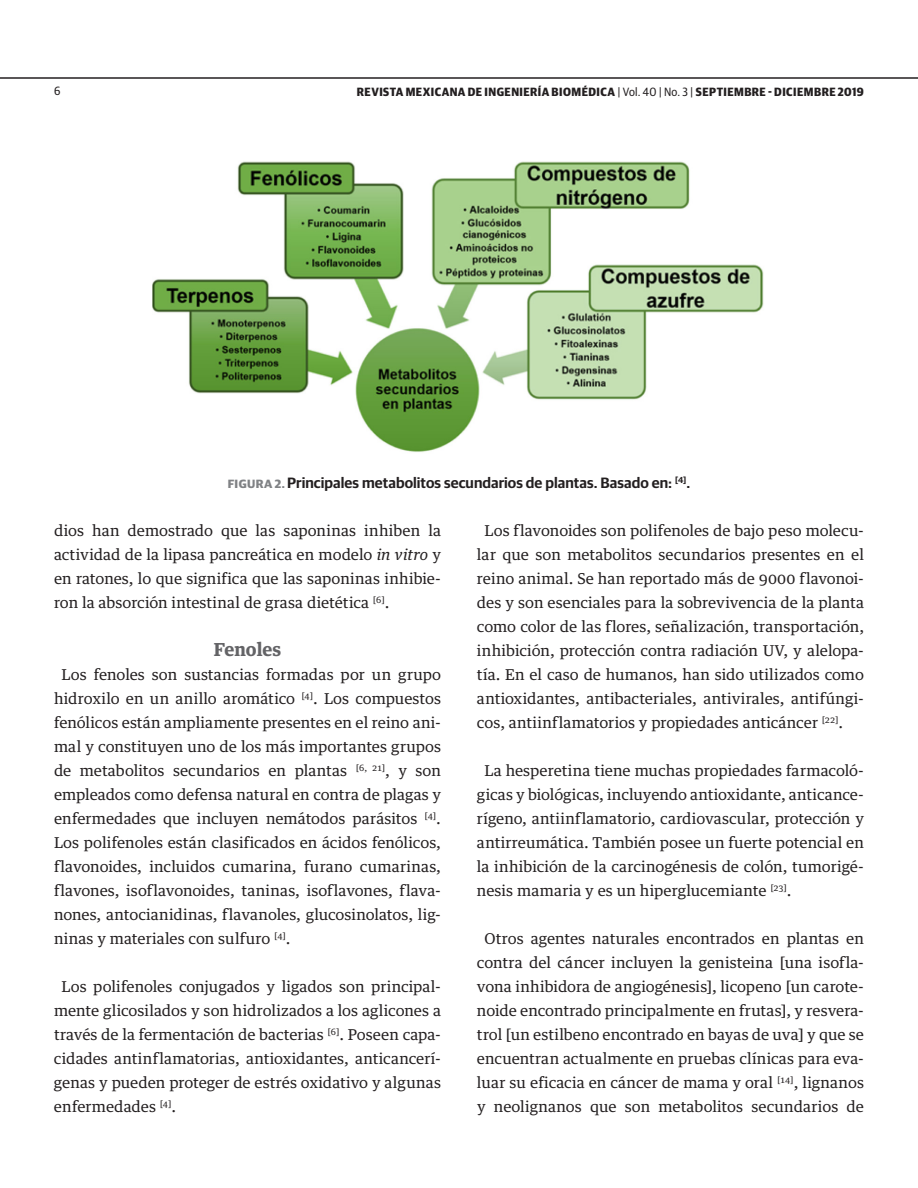
<style>
.page{position:relative;width:918px;height:1188px;background:#fff}
.page>*{position:absolute;margin:0;border:0;box-sizing:border-box;transform-origin:0 0}
.t1{font:700 18px "Guardian Egyptian Text";color:#636366}
.t2{font:15px/24px "Guardian Egyptian Text";letter-spacing:.005em;color:#231f20;text-align:justify}
.t3{font:600 15px "Guardian Sans";letter-spacing:.005em;color:#231f20}
.t4{font:700 12px "Guardian Sans Narrow";letter-spacing:.04em;color:#231f20}
.t5{font:12px "Guardian Sans Narrow";color:#231f20}
.s1{font-weight:400}
.s2{font-weight:700;font-size:12px;color:#808285}
.s3{font-style:italic}
</style>
<div class="page">
<hr style="left:0;top:77px;width:918px;height:2px;background:#231f20">
<img style="left:153px;top:161px;width:611px;height:291px">
<p class="t5" style="left:54px;top:82px;width:8px">6</p>
<p class="t4" style="left:357px;top:83px;width:508px">REVISTA MEXICANA DE INGENIERÍA BIOMÉDICA <span class="s1">| Vol. 40 | No. 3 |</span> SEPTIEMBRE - DICIEMBRE 2019</p>
<p class="t3" style="left:228px;top:471px;width:464px"><span class="s2">FIGURA 2.</span> Principales metabolitos secundarios de plantas. Basado en: <sup>[4]</sup>.</p>
<p class="t2" style="left:54px;top:517px;width:389px">dios han demostrado que las saponinas inhiben la actividad de la lipasa pancreática en modelo <span class="s3">in vitro</span> y en ratones, lo que significa que las saponinas inhibie&shy;ron la absorción intestinal de grasa dietética <sup>[6]</sup>.</p>
<p class="t1" style="left:214px;top:634px;width:69px">Fenoles</p>
<p class="t2" style="left:54px;top:661px;width:389px;text-indent:7px">Los fenoles son sustancias formadas por un grupo hidroxilo en un anillo aromático <sup>[4]</sup>. Los compuestos fenólicos están ampliamente presentes en el reino ani&shy;mal y constituyen uno de los más importantes grupos de metabolitos secundarios en plantas <sup>[6,</sup> <sup>21]</sup>, y son empleados como defensa natural en contra de plagas y enfermedades que incluyen nemátodos parásitos <sup>[4]</sup>.<br>Los polifenoles están clasificados en ácidos fenólicos, flavonoides, incluidos cumarina, furano cumarinas, flavones, isoflavonoides, taninas, isoflavones, flava&shy;nones, antocianidinas, flavanoles, glucosinolatos, lig&shy;ninas y materiales con sulfuro <sup>[4]</sup>.</p>
<p class="t2" style="left:54px;top:973px;width:389px;text-indent:7px">Los polifenoles conjugados y ligados son principal&shy;mente glicosilados y son hidrolizados a los aglicones a través de la fermentación de bacterias <sup>[6]</sup>. Poseen capa&shy;cidades antinflamatorias, antioxidantes, anticancerí&shy;genas y pueden proteger de estrés oxidativo y algunas enfermedades <sup>[4]</sup>.</p>
<p class="t2" style="left:477px;top:517px;width:389px;text-indent:7px">Los flavonoides son polifenoles de bajo peso molecu&shy;lar que son metabolitos secundarios presentes en el reino animal. Se han reportado más de 9000 flavonoi&shy;des y son esenciales para la sobrevivencia de la planta como color de las flores, señalización, transportación, inhibición, protección contra radiación UV, y alelopa&shy;tía. En el caso de humanos, han sido utilizados como antioxidantes, antibacteriales, antivirales, antifúngi&shy;cos, antiinflamatorios y propiedades anticáncer <sup>[22]</sup>.</p>
<p class="t2" style="left:477px;top:757px;width:389px;text-indent:7px">La hesperetina tiene muchas propiedades farmacoló&shy;gicas y biológicas, incluyendo antioxidante, anticance&shy;rígeno, antiinflamatorio, cardiovascular, protección y antirreumática. También posee un fuerte potencial en la inhibición de la carcinogénesis de colón, tumorigé&shy;nesis mamaria y es un hiperglucemiante <sup>[23]</sup>.</p>
<p class="t2" style="left:477px;top:925px;width:389px;text-align:center">Otros agentes naturales encontrados en plantas en contra del cáncer incluyen la genisteina [una isofla&shy;vona inhibidora de angiogénesis], licopeno [un carote&shy;noide encontrado principalmente en frutas], y resvera&shy;trol [un estilbeno encontrado en bayas de uva] y que se encuentran actualmente en pruebas clínicas para eva&shy;luar su eficacia en cáncer de mama y oral <sup>[14]</sup>, lignanos y neolignanos que son metabolitos secundarios de</p>
</div>
